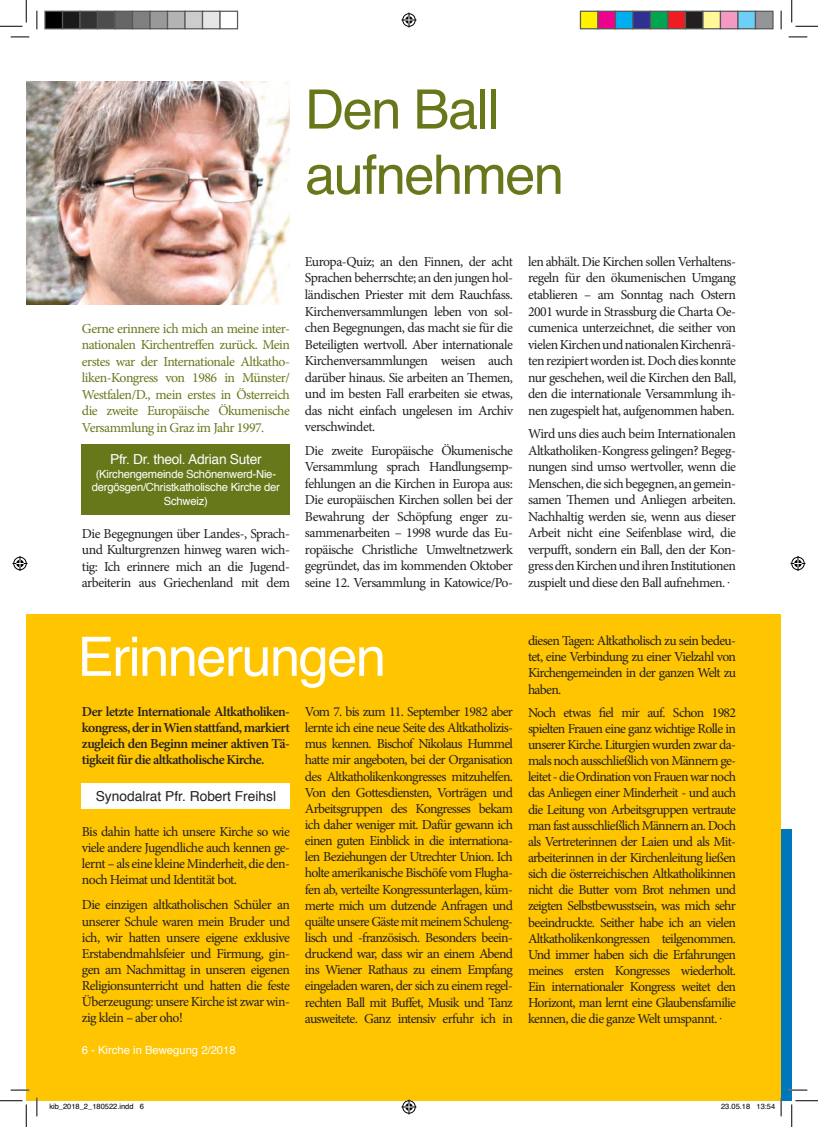
<style>
.page{position:relative;width:818px;height:1127px;background:#fff}
.page>*{position:absolute;margin:0;border:0;box-sizing:border-box;transform-origin:0 0}
.t1{font:54.38px/65.2px "Helvetica";letter-spacing:-.03em;color:#67781b}
.t2{font:54.38px "Helvetica";letter-spacing:-.03em;color:#fff}
.t3{font:13.75px/16.1px "Minion Pro";letter-spacing:-.04em;color:#231f20;text-align:justify}
.t4{font:13.75px/16.5px "Minion Pro";letter-spacing:-.035em;color:#67781b;text-align:justify}
.t5{font:600 13.75px/16.1px "Minion Pro";letter-spacing:-.04em;color:#231f20;text-align:justify}
.t6{font:13.75px "Helvetica";color:#231f20}
.t7{font:13.75px "Helvetica";letter-spacing:-.02em;color:#fff}
.t8{font:11.25px/13.5px "Helvetica";letter-spacing:-.02em;color:#fff;text-align:center}
.t9{font:11.25px "Helvetica";color:#fff}
.t10{font:7.5px "Helvetica";color:#000}
</style>
<div class="page">
<div style="left:26px;top:614px;width:755px;height:486px;background:#ffc500"></div>
<div style="left:781px;top:828px;width:11px;height:272px;background:#0076bb"></div>
<div style="left:82px;top:444px;width:208px;height:70px;background:#67781b"></div>
<img style="left:26px;top:82px;width:264px;height:223px">
<div style="left:82px;top:783px;width:208px;height:25px;background:#fff"></div>
<svg style="left:11px;top:36px;width:18px;height:2px"></svg>
<svg style="left:788px;top:36px;width:19px;height:2px"></svg>
<svg style="left:11px;top:1089px;width:18px;height:1px"></svg>
<svg style="left:788px;top:1089px;width:19px;height:1px"></svg>
<svg style="left:36px;top:11px;width:2px;height:18px"></svg>
<svg style="left:36px;top:1097px;width:2px;height:18px"></svg>
<svg style="left:780px;top:11px;width:2px;height:18px"></svg>
<svg style="left:0;top:0;width:27px;height:27px"></svg>
<svg style="left:0;top:1100px;width:27px;height:26px"></svg>
<svg style="left:791px;top:0;width:27px;height:27px"></svg>
<svg style="left:791px;top:1100px;width:27px;height:26px"></svg>
<svg style="left:401px;top:13px;width:15px;height:15px"></svg>
<svg style="left:401px;top:1099px;width:15px;height:15px"></svg>
<svg style="left:13px;top:556px;width:15px;height:15px"></svg>
<svg style="left:790px;top:556px;width:15px;height:15px"></svg>
<div style="left:45px;top:11px;width:18px;height:18px;background:#000"></div>
<div style="left:44px;top:11px;width:19px;height:18px;border:1px solid #595959"></div>
<div style="left:63px;top:11px;width:17px;height:18px;background:#1a1a1a"></div>
<div style="left:62px;top:11px;width:19px;height:18px;border:1px solid #595959"></div>
<div style="left:80px;top:11px;width:18px;height:18px;background:#333"></div>
<div style="left:79px;top:11px;width:19px;height:18px;border:1px solid #595959"></div>
<div style="left:98px;top:11px;width:17px;height:18px;background:#4d4d4d"></div>
<div style="left:97px;top:11px;width:19px;height:18px;border:1px solid #595959"></div>
<div style="left:115px;top:11px;width:18px;height:18px;background:#666"></div>
<div style="left:114px;top:11px;width:19px;height:18px;border:1px solid #595959"></div>
<div style="left:133px;top:11px;width:17px;height:18px;background:#808080"></div>
<div style="left:132px;top:11px;width:19px;height:18px;border:1px solid #595959"></div>
<div style="left:150px;top:11px;width:18px;height:18px;background:#999"></div>
<div style="left:149px;top:11px;width:19px;height:18px;border:1px solid #595959"></div>
<div style="left:168px;top:11px;width:17px;height:18px;background:#b3b3b3"></div>
<div style="left:167px;top:11px;width:19px;height:18px;border:1px solid #595959"></div>
<div style="left:185px;top:11px;width:18px;height:18px;background:#ccc"></div>
<div style="left:184px;top:11px;width:19px;height:18px;border:1px solid #595959"></div>
<div style="left:203px;top:11px;width:17px;height:18px;background:#e6e6e6"></div>
<div style="left:202px;top:11px;width:19px;height:18px;border:1px solid #595959"></div>
<div style="left:219px;top:11px;width:19px;height:18px;border:1px solid #595959"></div>
<div style="left:580px;top:11px;width:18px;height:18px;background:#fff101"></div>
<div style="left:580px;top:11px;width:18px;height:18px;border:1px solid #595959"></div>
<div style="left:598px;top:11px;width:17px;height:18px;background:#ed028c"></div>
<div style="left:597px;top:11px;width:19px;height:18px;border:1px solid #595959"></div>
<div style="left:615px;top:11px;width:18px;height:18px;background:#00aeef"></div>
<div style="left:615px;top:11px;width:18px;height:18px;border:1px solid #595959"></div>
<div style="left:633px;top:11px;width:17px;height:18px;background:#2e3092"></div>
<div style="left:632px;top:11px;width:19px;height:18px;border:1px solid #595959"></div>
<div style="left:650px;top:11px;width:18px;height:18px;background:#00a54f"></div>
<div style="left:650px;top:11px;width:18px;height:18px;border:1px solid #595959"></div>
<div style="left:668px;top:11px;width:17px;height:18px;background:#ee1d23"></div>
<div style="left:667px;top:11px;width:19px;height:18px;border:1px solid #595959"></div>
<div style="left:685px;top:11px;width:18px;height:18px;background:#231f20"></div>
<div style="left:685px;top:11px;width:18px;height:18px;border:1px solid #595959"></div>
<div style="left:703px;top:11px;width:17px;height:18px;background:#fff79a"></div>
<div style="left:702px;top:11px;width:19px;height:18px;border:1px solid #595959"></div>
<div style="left:720px;top:11px;width:18px;height:18px;background:#f499c2"></div>
<div style="left:720px;top:11px;width:18px;height:18px;border:1px solid #595959"></div>
<div style="left:738px;top:11px;width:17px;height:18px;background:#6bcff6"></div>
<div style="left:737px;top:11px;width:19px;height:18px;border:1px solid #595959"></div>
<div style="left:755px;top:11px;width:18px;height:18px;background:#939598"></div>
<div style="left:755px;top:11px;width:18px;height:18px;border:1px solid #595959"></div>
<svg style="left:757px;top:1097px;width:25px;height:18px"></svg>
<h1 class="t1" style="left:305px;top:78px;width:260px">Den Ball aufnehmen</h1>
<p class="t4" style="left:82px;top:320px;width:210px">Gerne erinnere ich mich an meine inter&shy;nationalen Kirchentreffen zurück. Mein erstes war der Internationale Altkatho&shy;liken-Kongress von 1986 in Münster/ Westfalen/D., mein erstes in Österreich die zweite Europäische Ökumenische Versammlung in Graz im Jahr 1997.</p>
<p class="t7" style="left:110px;top:449px;width:153px">Pfr. Dr. theol. Adrian Suter</p>
<p class="t8" style="left:92px;top:467px;width:189px">(Kirchengemeinde Schönenwerd-Nie&shy;dergösgen/Christkatholische Kirche der<br>Schweiz)</p>
<p class="t3" style="left:82px;top:525px;width:210px;line-height:16.5px">Die Begegnungen über Landes-, Sprach&shy;und Kulturgrenzen hinweg waren wich&shy;tig: Ich erinnere mich an die Jugend&shy;arbeiterin aus Griechenland mit dem</p>
<p class="t3" style="left:305px;top:253px;width:210px;line-height:16.5px">Europa-Quiz; an den Finnen, der acht Sprachen beherrschte; an den jungen hol&shy;ländischen Priester mit dem Rauchfass.<br>Kirchenversammlungen leben von sol&shy;chen Begegnungen, das macht sie für die Beteiligten wertvoll. Aber internationale Kirchenversammlungen weisen auch darüber hinaus. Sie arbeiten an Themen, und im besten Fall erarbeiten sie etwas, das nicht einfach ungelesen im Archiv verschwindet.</p>
<p class="t3" style="left:305px;top:442px;width:210px;line-height:16.5px">Die zweite Europäische Ökumenische Versammlung sprach Handlungsemp&shy;fehlungen an die Kirchen in Europa aus:<br>Die europäischen Kirchen sollen bei der Bewahrung der Schöpfung enger zu&shy;sammenarbeiten – 1998 wurde das Eu&shy;ropäische Christliche Umweltnetzwerk gegründet, das im kommenden Oktober seine 12. Versammlung in Katowice/Po-</p>
<p class="t3" style="left:528px;top:253px;width:210px;line-height:16.5px">len abhält. Die Kirchen sollen Verhaltens&shy;regeln für den ökumenischen Umgang etablieren – am Sonntag nach Ostern 2001 wurde in Strassburg die Charta Oe&shy;cumenica unterzeichnet, die seither von vielen Kirchen und nationalen Kirchenrä&shy;ten rezipiert worden ist. Doch dies konnte nur geschehen, weil die Kirchen den Ball, den die internationale Versammlung ih&shy;nen zugespielt hat, aufgenommen haben.</p>
<p class="t3" style="left:528px;top:425px;width:210px;line-height:16.5px">Wird uns dies auch beim Internationalen Altkatholiken-Kongress gelingen? Begeg&shy;nungen sind umso wertvoller, wenn die Menschen, die sich begegnen, an gemein&shy;samen Themen und Anliegen arbeiten.<br>Nachhaltig werden sie, wenn aus dieser Arbeit nicht eine Seifenblase wird, die verpufft, sondern ein Ball, den der Kon&shy;gress den Kirchen und ihren Institutionen zuspielt und diese den Ball aufnehmen. .</p>
<h1 class="t2" style="left:78px;top:614px;width:310px">Erinnerungen</h1>
<p class="t5" style="left:82px;top:703px;width:210px">Der letzte Internationale Altkatholiken&shy;kongress, der in Wien stattfand, markiert zugleich den Beginn meiner aktiven Tä&shy;tigkeit für die altkatholische Kirche.</p>
<p class="t6" style="left:96px;top:785px;width:182px">Synodalrat Pfr. Robert Freihsl</p>
<p class="t3" style="left:82px;top:823px;width:210px">Bis dahin hatte ich unsere Kirche so wie viele andere Jugendliche auch kennen ge&shy;lernt – als eine kleine Minderheit, die den&shy;noch Heimat und Identität bot.</p>
<p class="t3" style="left:82px;top:896px;width:210px">Die einzigen altkatholischen Schüler an unserer Schule waren mein Bruder und ich, wir hatten unsere eigene exklusive Erstabendmahlsfeier und Firmung, gin&shy;gen am Nachmittag in unseren eigenen Religionsunterricht und hatten die feste Überzeugung: unsere Kirche ist zwar win&shy;zig klein – aber oho!</p>
<p class="t9" style="left:82px;top:1040px;width:155px">6 - Kirche in Bewegung 2/2018</p>
<p class="t3" style="left:305px;top:703px;width:210px">Vom 7. bis zum 11. September 1982 aber lernte ich eine neue Seite des Altkatholizis&shy;mus kennen. Bischof Nikolaus Hummel hatte mir angeboten, bei der Organisation des Altkatholikenkongresses mitzuhelfen.<br>Von den Gottesdiensten, Vorträgen und Arbeitsgruppen des Kongresses bekam ich daher weniger mit. Dafür gewann ich einen guten Einblick in die internationa&shy;len Beziehungen der Utrechter Union. Ich holte amerikanische Bischöfe vom Flugha&shy;fen ab, verteilte Kongressunterlagen, küm&shy;merte mich um dutzende Anfragen und quälte unsere Gäste mit meinem Schuleng&shy;lisch und -französisch. Besonders beein&shy;druckend war, dass wir an einem Abend ins Wiener Rathaus zu einem Empfang eingeladen waren, der sich zu einem regel&shy;rechten Ball mit Buffet, Musik und Tanz ausweitete. Ganz intensiv erfuhr ich in</p>
<p class="t3" style="left:528px;top:632px;width:210px">diesen Tagen: Altkatholisch zu sein bedeu&shy;tet, eine Verbindung zu einer Vielzahl von Kirchengemeinden in der ganzen Welt zu haben.</p>
<p class="t3" style="left:528px;top:704px;width:210px">Noch etwas fiel mir auf. Schon 1982 spielten Frauen eine ganz wichtige Rolle in unserer Kirche. Liturgien wurden zwar da&shy;mals noch ausschließlich von Männern ge&shy;leitet - die Ordination von Frauen war noch das Anliegen einer Minderheit - und auch die Leitung von Arbeitsgruppen vertraute man fast ausschließlich Männern an. Doch als Vertreterinnen der Laien und als Mit&shy;arbeiterinnen in der Kirchenleitung ließen sich die österreichischen Altkatholikinnen nicht die Butter vom Brot nehmen und zeigten Selbstbewusstsein, was mich sehr beeindruckte. Seither habe ich an vielen Altkatholikenkongressen teilgenommen.<br>Und immer haben sich die Erfahrungen meines ersten Kongresses wiederholt.<br>Ein internationaler Kongress weitet den Horizont, man lernt eine Glaubensfamilie kennen, die die ganze Welt umspannt. .</p>
<p class="t10" style="left:49px;top:1100px;width:96px">kib_2018_2_180522.indd 6</p>
<p class="t10" style="left:721px;top:1100px;width:56px">23.05.18 13:54</p>
</div>
